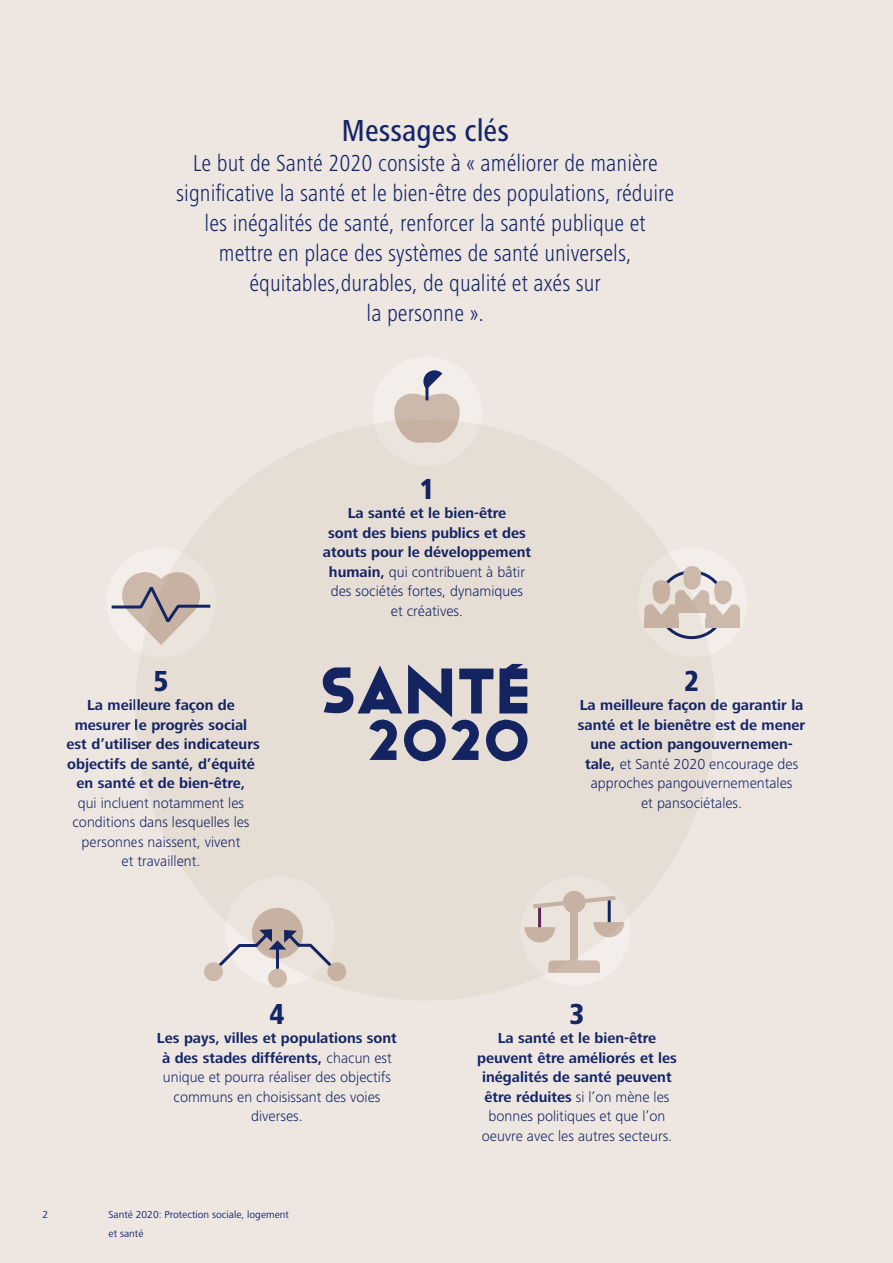
<style>
.page{position:relative;width:893px;height:1263px;background:#fff}
.page>*{position:absolute;margin:0;border:0;box-sizing:border-box;transform-origin:0 0}
.t1{font:500 condensed 31.5px "Frutiger Next LT";color:#142667}
.t2{font:800 condensed 30px "Frutiger Next LT";color:#142667}
.t3{font:300 condensed 24px/30px "Frutiger Next LT";color:#142667;text-align:center}
.t4{font:700 15px/19.5px "Frutiger Next LT";color:#142667;text-align:center}
.t5{font:300 15px/19.5px "Frutiger Next LT";color:#142667;text-align:center}
.t6{font:10.5px/19.5px "Frutiger Next LT";color:#142667}
.s1{font-weight:300}
.s2{font-weight:700}
</style>
<div class="page">
<div style="left:0;top:0;width:892px;height:1263px;background:#eee7e1"></div>
<div style="left:372px;top:356px;width:110px;height:110px;background:#f3eee9;border-radius:50%"></div>
<div style="left:637px;top:548px;width:110px;height:109px;background:#f3eee9;border-radius:50%"></div>
<div style="left:106px;top:548px;width:110px;height:109px;background:#f3eee9;border-radius:50%"></div>
<div style="left:520px;top:876px;width:110px;height:110px;background:#f3eee9;border-radius:50%"></div>
<div style="left:225px;top:876px;width:110px;height:110px;background:#f3eee9;border-radius:50%"></div>
<svg style="left:219px;top:944px;width:67px;height:29px"></svg>
<svg style="left:111px;top:572px;width:57px;height:58px"></svg>
<div style="left:570px;top:897px;width:8px;height:72px;background:#cdb9ab"></div>
<svg style="left:607px;top:922px;width:17px;height:15px"></svg>
<div style="left:268px;top:969px;width:19px;height:18px;background:#cdb9ab;border-radius:50%"></div>
<div style="left:204px;top:962px;width:19px;height:19px;background:#cdb9ab;border-radius:50%"></div>
<svg style="left:681px;top:566px;width:59px;height:70px"></svg>
<svg style="left:550px;top:960px;width:50px;height:13px"></svg>
<svg style="left:394px;top:370px;width:66px;height:51px"></svg>
<svg style="left:135px;top:419px;width:580px;height:582px;fill:#e6ddd5"></svg>
<h1 class="t1" style="left:342px;top:113px;width:169px">Messages clés</h1>
<p class="t3" style="left:176px;top:148px;width:499px">Le but de Santé 2020 consiste à « améliorer de manière significative la santé et le bien-être des populations, réduire les inégalités de santé, renforcer la santé publique et mettre en place des systèmes de santé universels, équitables,durables, de qualité et axés sur<br>la personne ».</p>
<h2 class="t2" style="left:153px;top:664px;width:17px">5</h2>
<p class="t4" style="left:67px;top:695px;width:195px">La meilleure façon de mesurer le progrès social est d’utiliser des indicateurs objectifs de santé, d’équité en santé et de bien-être,</p>
<p class="t5" style="left:72px;top:793px;width:179px">qui incluent notamment les conditions dans lesquelles les personnes naissent, vivent<br>et travaillent.</p>
<h2 class="t2" style="left:419px;top:472px;width:17px">1</h2>
<p class="t4" style="left:323px;top:504px;width:210px">La santé et le bien-être<br>sont des biens publics et des atouts pour le développement humain, <span class="s1">qui contribuent à bâtir des sociétés fortes, dynamiques<br>et créatives.</span></p>
<h2 class="t2" style="left:684px;top:664px;width:17px">2</h2>
<p class="t4" style="left:578px;top:695px;width:229px">La meilleure façon de garantir la santé et le bienêtre est de mener une action pangouvernemen&shy;tale, <span class="s1">et Santé 2020 encourage des approches pangouvernementales<br>et pansociétales.</span></p>
<h2 class="t2" style="left:269px;top:997px;width:17px">4</h2>
<p class="t5" style="left:157px;top:1029px;width:241px"><span class="s2">Les pays, villes et populations sont à des stades différents,</span> chacun est unique et pourra réaliser des objectifs communs en choisissant des voies diverses.</p>
<p class="t6" style="left:43px;top:1205px;width:7px">2</p>
<p class="t6" style="left:109px;top:1204px;width:182px">Santé 2020: Protection sociale, logement et santé</p>
<h2 class="t2" style="left:569px;top:997px;width:17px">3</h2>
<p class="t4" style="left:477px;top:1029px;width:201px">La santé et le bien-être peuvent être améliorés et les inégalités de santé peuvent être réduites <span class="s1">si l’on mène les bonnes politiques et que l’on oeuvre avec les autres secteurs.</span></p>
</div>
